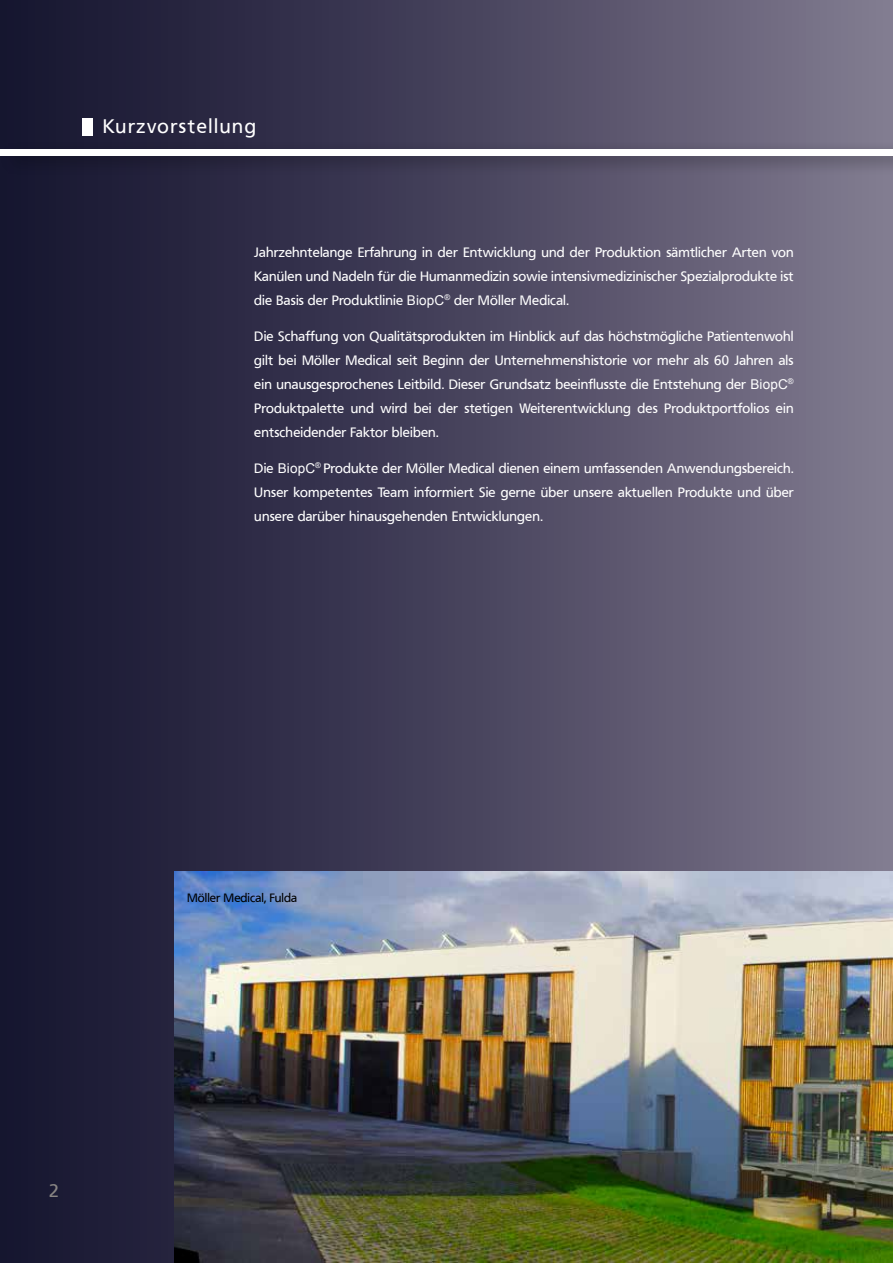
<style>
.page{position:relative;width:893px;height:1263px;background:#fff}
.page>*{position:absolute;margin:0;border:0;box-sizing:border-box;transform-origin:0 0}
.t1{font:19.5px "Frutiger VR";letter-spacing:.08em;color:#fff}
.t2{font:18px "Frutiger VR";color:#888583}
.t3{font:13.5px/24px "Frutiger VR";letter-spacing:.01em;color:#fff;text-align:justify}
.t4{font:12px "Frutiger VR";color:#000}
.s1{font-family:"Arial"}
</style>
<div class="page">
<div style="left:0;top:0;width:893px;height:1263px;background:linear-gradient(to right,#100f2b,#7f788e)"></div>
<div style="left:0;top:141px;width:893px;height:35px;background:#000;opacity:.4"></div>
<div style="left:0;top:149px;width:893px;height:6px;background:#fff"></div>
<div style="left:82px;top:118px;width:11px;height:17px;background:#fff"></div>
<img style="left:174px;top:872px;width:719px;height:391px">
<h1 class="t1" style="left:103px;top:115px;width:155px">Kurzvorstellung</h1>
<p class="t3" style="left:254px;top:240px;width:541px">Jahrzehntelange Erfahrung in der Entwicklung und der Produktion sämtlicher Arten von Kanülen und Nadeln für die Humanmedizin sowie intensivmedizinischer Spezialprodukte ist die Basis der Produktlinie <span class="s1">BiopC</span><sup>®</sup> der Möller Medical.</p>
<p class="t3" style="left:254px;top:324px;width:541px">Die Schaffung von Qualitätsprodukten im Hinblick auf das höchstmögliche Patientenwohl gilt bei Möller Medical seit Beginn der Unternehmenshistorie vor mehr als 60 Jahren als ein unausgesprochenes Leitbild. Dieser Grundsatz beeinflusste die Entstehung der <span class="s1">BiopC</span><sup>® </sup>Produktpalette und wird bei der stetigen Weiterentwicklung des Produktportfolios ein entscheidender Faktor bleiben.</p>
<p class="t3" style="left:254px;top:456px;width:541px">Die <span class="s1">BiopC</span><sup>®</sup> Produkte der Möller Medical dienen einem umfassenden Anwendungsbereich.<br>Unser kompetentes Team informiert Sie gerne über unsere aktuellen Produkte und über unsere darüber hinausgehenden Entwicklungen.</p>
<h2 class="t2" style="left:49px;top:1180px;width:11px">2</h2>
<p class="t4" style="left:187px;top:891px;width:111px">Möller Medical, Fulda</p>
</div>
